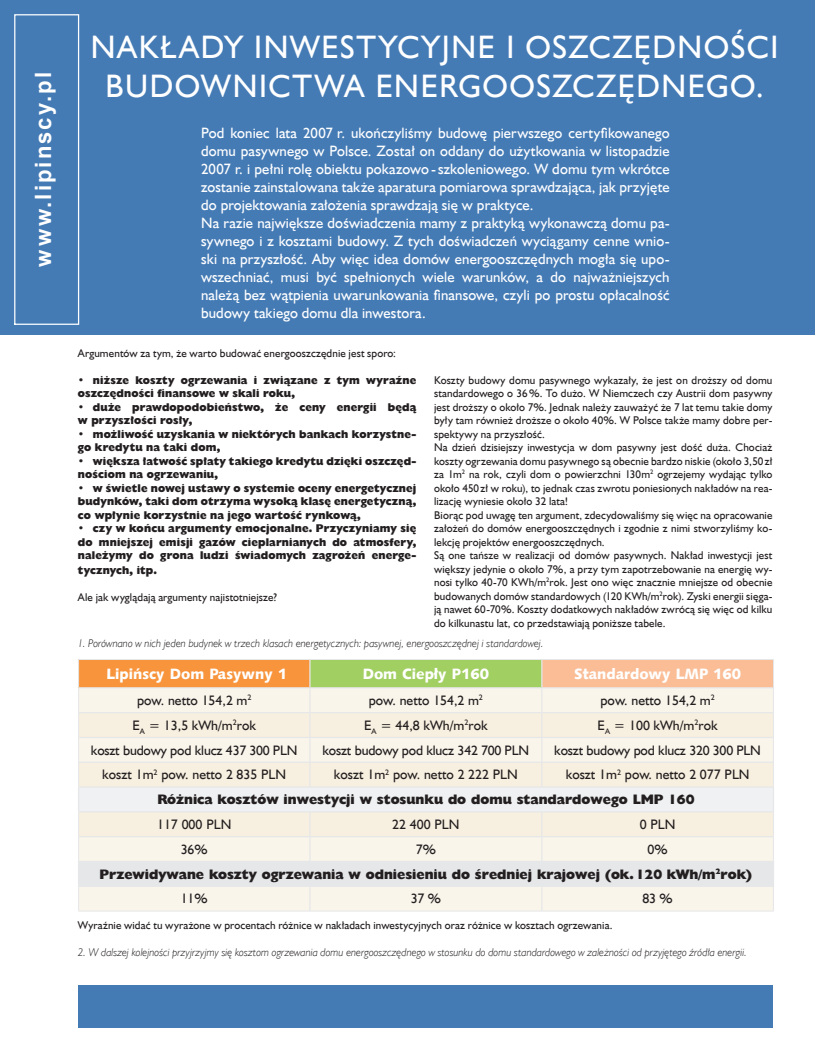
<style>
.page{position:relative;width:815px;height:1063px;background:#fff}
.page>*{position:absolute;margin:0;border:0;box-sizing:border-box;transform-origin:0 0}
.t1{font:32.5px/39px "Humanst 521 EU";letter-spacing:.045em;color:#fff;text-align:center}
.t2{font:700 22.5px "Arial";letter-spacing:.095em;color:#fff}
.t3{font:15px/18px "Humanst 521 EU";letter-spacing:.01em;color:#fff}
.t4{font:15px "Humanst 531 Blk EU";color:#fff}
.t5{font:13.75px "Humanst 521 EU";color:#231f20}
.t6{font:13.75px "Humanst 521 X Bd EU";color:#231f20}
.t7{font:11.25px/13.5px "Humanst 521 EU";letter-spacing:.01em;color:#231f20}
.t8{font:11.25px/13.5px "Humanst 521 X Bd EU";letter-spacing:.015em;color:#231f20}
.t9{font:italic 11.25px "Humanst 521 Lt EU";letter-spacing:.005em;color:#231f20}
</style>
<div class="page">
<div style="left:0;top:0;width:814px;height:335px;background:#457bb5"></div>
<div style="left:14px;top:14px;width:65px;height:311px;border:1px solid #fff"></div>
<hr style="left:814px;top:0;width:1px;height:334px;background:#457bb5">
<div style="left:79px;top:659px;width:231px;height:29px;background:#f7943c"></div>
<div style="left:310px;top:659px;width:232px;height:29px;background:#a2cf62"></div>
<div style="left:542px;top:659px;width:231px;height:29px;background:#fabd96"></div>
<div style="left:79px;top:688px;width:694px;height:223px;background:#f9f5eb"></div>
<svg style="left:79px;top:713px;width:694px;height:123px;background:#f7f0e2"></svg>
<div style="left:79px;top:787px;width:694px;height:25px;background:#f0f1f2"></div>
<div style="left:79px;top:861px;width:694px;height:25px;background:#e6e7e9"></div>
<hr style="left:309px;top:660px;width:2px;height:27px;background:#e6e7e9">
<hr style="left:79px;top:687px;width:231px;height:1px;background:#e6e7e9">
<hr style="left:310px;top:687px;width:232px;height:1px;background:#e6e7e9">
<hr style="left:309px;top:688px;width:2px;height:24px;background:#e6e7e9">
<hr style="left:542px;top:687px;width:231px;height:1px;background:#e6e7e9">
<hr style="left:79px;top:712px;width:231px;height:1px;background:#e6e7e9">
<hr style="left:310px;top:712px;width:232px;height:1px;background:#e6e7e9">
<hr style="left:309px;top:713px;width:2px;height:24px;background:#e6e7e9">
<hr style="left:542px;top:712px;width:231px;height:1px;background:#e6e7e9">
<hr style="left:79px;top:737px;width:231px;height:1px;background:#e6e7e9">
<hr style="left:310px;top:737px;width:232px;height:1px;background:#e6e7e9">
<hr style="left:309px;top:738px;width:2px;height:24px;background:#e6e7e9">
<hr style="left:542px;top:737px;width:231px;height:1px;background:#e6e7e9">
<hr style="left:79px;top:762px;width:231px;height:1px;background:#e6e7e9">
<hr style="left:310px;top:762px;width:232px;height:1px;background:#e6e7e9">
<hr style="left:309px;top:763px;width:2px;height:23px;background:#e6e7e9">
<hr style="left:542px;top:762px;width:231px;height:1px;background:#e6e7e9">
<svg style="left:541px;top:660px;width:1px;height:126px"></svg>
<hr style="left:309px;top:812px;width:2px;height:24px;background:#e6e7e9">
<hr style="left:79px;top:836px;width:231px;height:1px;background:#e6e7e9">
<hr style="left:310px;top:836px;width:232px;height:1px;background:#e6e7e9">
<hr style="left:309px;top:837px;width:2px;height:24px;background:#e6e7e9">
<hr style="left:542px;top:836px;width:231px;height:1px;background:#e6e7e9">
<svg style="left:541px;top:812px;width:1px;height:49px"></svg>
<hr style="left:309px;top:887px;width:2px;height:24px;background:#e6e7e9">
<svg style="left:541px;top:887px;width:1px;height:24px"></svg>
<hr style="left:78px;top:786px;width:232px;height:2px;background:#e6e7e9">
<hr style="left:310px;top:786px;width:232px;height:2px;background:#e6e7e9">
<hr style="left:542px;top:786px;width:232px;height:2px;background:#e6e7e9">
<hr style="left:78px;top:811px;width:232px;height:1px;background:#e6e7e9">
<hr style="left:310px;top:811px;width:232px;height:1px;background:#e6e7e9">
<hr style="left:542px;top:811px;width:232px;height:1px;background:#e6e7e9">
<hr style="left:78px;top:886px;width:232px;height:1px;background:#e6e7e9">
<hr style="left:310px;top:886px;width:232px;height:1px;background:#e6e7e9">
<hr style="left:542px;top:886px;width:232px;height:1px;background:#e6e7e9">
<hr style="left:78px;top:659px;width:232px;height:1px;background:#e6e7e9">
<hr style="left:310px;top:659px;width:232px;height:1px;background:#e6e7e9">
<hr style="left:542px;top:659px;width:232px;height:1px;background:#e6e7e9">
<svg style="left:78px;top:660px;width:1px;height:251px"></svg>
<svg style="left:773px;top:660px;width:1px;height:251px"></svg>
<hr style="left:78px;top:911px;width:232px;height:1px;background:#e6e7e9">
<hr style="left:310px;top:911px;width:232px;height:1px;background:#e6e7e9">
<hr style="left:542px;top:911px;width:232px;height:1px;background:#e6e7e9">
<div style="left:78px;top:985px;width:694px;height:43px;background:#457bb5"></div>
<h2 class="t2" style="left:29px;top:267px;width:196px;rotate:-90deg">www.lipinscy.pl</h2>
<h1 class="t1" style="left:91px;top:27px;width:689px">NAKŁADY INWESTYCYJNE I OSZCZĘDNOŚCI<br>BUDOWNICTWA ENERGOOSZCZĘDNEGO.</h1>
<p class="t3" style="left:201px;top:124px;width:470px">Pod koniec lata 2007 r. ukończyliśmy budowę pierwszego certyfikowanego domu pasywnego w Polsce. Został on oddany do użytkowania w listopadzie 2007 r. i pełni rolę obiektu pokazowo -szkoleniowego. W domu tym wkrótce zostanie zainstalowana także aparatura pomiarowa sprawdzająca, jak przyjęte do projektowania założenia sprawdzają się w praktyce.<br>Na razie największe doświadczenia mamy z praktyką wykonawczą domu pa&shy;sywnego i z kosztami budowy. Z tych doświadczeń wyciągamy cenne wnio&shy;ski na przyszłość. Aby więc idea domów energooszczędnych mogła się upo&shy;wszechniać, musi być spełnionych wiele warunków, a do najważniejszych należą bez wątpienia uwarunkowania finansowe, czyli po prostu opłacalność budowy takiego domu dla inwestora.</p>
<p class="t7" style="left:78px;top:346px;width:320px">Argumentów za tym, że warto budować energooszczędnie jest sporo:</p>
<p class="t8" style="left:78px;top:374px;width:340px">• niższe koszty ogrzewania i związane z tym wyraźne oszczędności finansowe w skali roku,</p>
<p class="t8" style="left:78px;top:401px;width:340px">• duże prawdopodobieństwo, że ceny energii będą w przyszłości rosły,</p>
<p class="t8" style="left:78px;top:428px;width:340px">• możliwość uzyskania w niektórych bankach korzystne&shy;go kredytu na taki dom,</p>
<p class="t8" style="left:78px;top:455px;width:340px">• większa łatwość spłaty takiego kredytu dzięki oszczęd&shy;nościom na ogrzewaniu,</p>
<p class="t8" style="left:78px;top:482px;width:340px;text-align:justify">• w świetle nowej ustawy o systemie oceny energetycznej budynków, taki dom otrzyma wysoką klasę energetyczną, co wpłynie korzystnie na jego wartość rynkową,</p>
<p class="t8" style="left:78px;top:522px;width:340px;text-align:justify">• czy w końcu argumenty emocjonalne. Przyczyniamy się do mniejszej emisji gazów cieplarnianych do atmosfery, należymy do grona ludzi świadomych zagrożeń energe-</p>
<p class="t8" style="left:78px;top:564px;width:81px">tycznych, itp.</p>
<p class="t7" style="left:78px;top:591px;width:200px">Ale jak wyglądają argumenty najistotniejsze?</p>
<p class="t7" style="left:434px;top:373px;width:340px">Koszty budowy domu pasywnego wykazały, że jest on droższy od domu standardowego o 36%. To dużo. W Niemczech czy Austrii dom pasywny jest droższy o około 7%. Jednak należy zauważyć że 7 lat temu takie domy były tam również droższe o około 40%. W Polsce także mamy dobre per&shy;spektywy na przyszłość.<br>Na dzień dzisiejszy inwestycja w dom pasywny jest dość duża. Chociaż koszty ogrzewania domu pasywnego są obecnie bardzo niskie (około 3,50zł za 1m<sup>2</sup> na rok, czyli dom o powierzchni 130m<sup>2</sup> ogrzejemy wydając tylko około 450zł w roku), to jednak czas zwrotu poniesionych nakładów na rea&shy;lizację wyniesie około 32 lata!<br>Biorąc pod uwagę ten argument, zdecydowaliśmy się więc na opracowanie założeń do domów energooszczędnych i zgodnie z nimi stworzyliśmy ko&shy;lekcję projektów energooszczędnych.<br>Są one tańsze w realizacji od domów pasywnych. Nakład inwestycji jest większy jedynie o około 7%, a przy tym zapotrzebowanie na energię wy&shy;nosi tylko 40-70 KWh/m<sup>2</sup>rok. Jest ono więc znacznie mniejsze od obecnie budowanych domów standardowych (120 KWh/m<sup>2</sup>rok). Zyski energii sięga&shy;ją nawet 60-70%. Koszty dodatkowych nakładów zwrócą się więc od kilku do kilkunastu lat, co przedstawiają poniższe tabele.</p>
<p class="t9" style="left:78px;top:636px;width:467px">1. Porównano w nich jeden budynek w trzech klasach energetycznych: pasywnej, energooszczędnej i standardowej.</p>
<h3 class="t4" style="left:106px;top:664px;width:182px">Lipińscy Dom Pasywny 1</h3>
<h3 class="t4" style="left:363px;top:664px;width:128px">Dom Ciepły P160</h3>
<h3 class="t4" style="left:574px;top:664px;width:168px">Standardowy LMP 160</h3>
<p class="t5" style="left:137px;top:692px;width:116px">pow. netto 154,2 m<sup>2</sup></p>
<p class="t5" style="left:369px;top:692px;width:116px">pow. netto 154,2 m<sup>2</sup></p>
<p class="t5" style="left:601px;top:692px;width:116px">pow. netto 154,2 m<sup>2</sup></p>
<p class="t5" style="left:132px;top:717px;width:125px">E<sub>A</sub> = 13,5 kWh/m<sup>2</sup>rok</p>
<p class="t5" style="left:364px;top:717px;width:125px">E<sub>A</sub> = 44,8 kWh/m<sup>2</sup>rok</p>
<p class="t5" style="left:598px;top:717px;width:122px">E<sub>A</sub> = 100 kWh/m<sup>2</sup>rok</p>
<p class="t5" style="left:91px;top:741px;width:208px">koszt budowy pod klucz 437 300 PLN</p>
<p class="t5" style="left:323px;top:741px;width:208px">koszt budowy pod klucz 342 700 PLN</p>
<p class="t5" style="left:554px;top:741px;width:208px">koszt budowy pod klucz 320 300 PLN</p>
<p class="t5" style="left:102px;top:766px;width:185px">koszt 1m<sup>2</sup> pow. netto 2 835 PLN</p>
<p class="t5" style="left:334px;top:766px;width:185px">koszt 1m<sup>2</sup> pow. netto 2 222 PLN</p>
<p class="t5" style="left:566px;top:766px;width:185px">koszt 1m<sup>2</sup> pow. netto 2 077 PLN</p>
<p class="t6" style="left:157px;top:791px;width:539px">Różnica kosztów inwestycji w stosunku do domu standardowego LMP 160</p>
<p class="t5" style="left:157px;top:816px;width:76px">117 000 PLN</p>
<p class="t5" style="left:392px;top:816px;width:69px">22 400 PLN</p>
<p class="t5" style="left:640px;top:816px;width:37px">0 PLN</p>
<p class="t5" style="left:181px;top:841px;width:29px">36%</p>
<p class="t5" style="left:416px;top:841px;width:22px">7%</p>
<p class="t5" style="left:648px;top:841px;width:22px">0%</p>
<p class="t6" style="left:100px;top:865px;width:654px">Przewidywane koszty ogrzewania w odniesieniu do średniej krajowej (ok.120 kWh/m<sup>2</sup>rok)</p>
<p class="t5" style="left:181px;top:890px;width:28px">11%</p>
<p class="t5" style="left:411px;top:890px;width:32px">37 %</p>
<p class="t5" style="left:643px;top:890px;width:32px">83 %</p>
<p class="t7" style="left:78px;top:918px;width:536px">Wyraźnie widać tu wyrażone w procentach różnice w nakładach inwestycyjnych oraz różnice w kosztach ogrzewania.</p>
<p class="t9" style="left:78px;top:945px;width:670px">2. W dalszej kolejności przyjrzyjmy się kosztom ogrzewania domu energooszczędnego w stosunku do domu standardowego w zależności od przyjętego źródła energii.</p>
</div>
